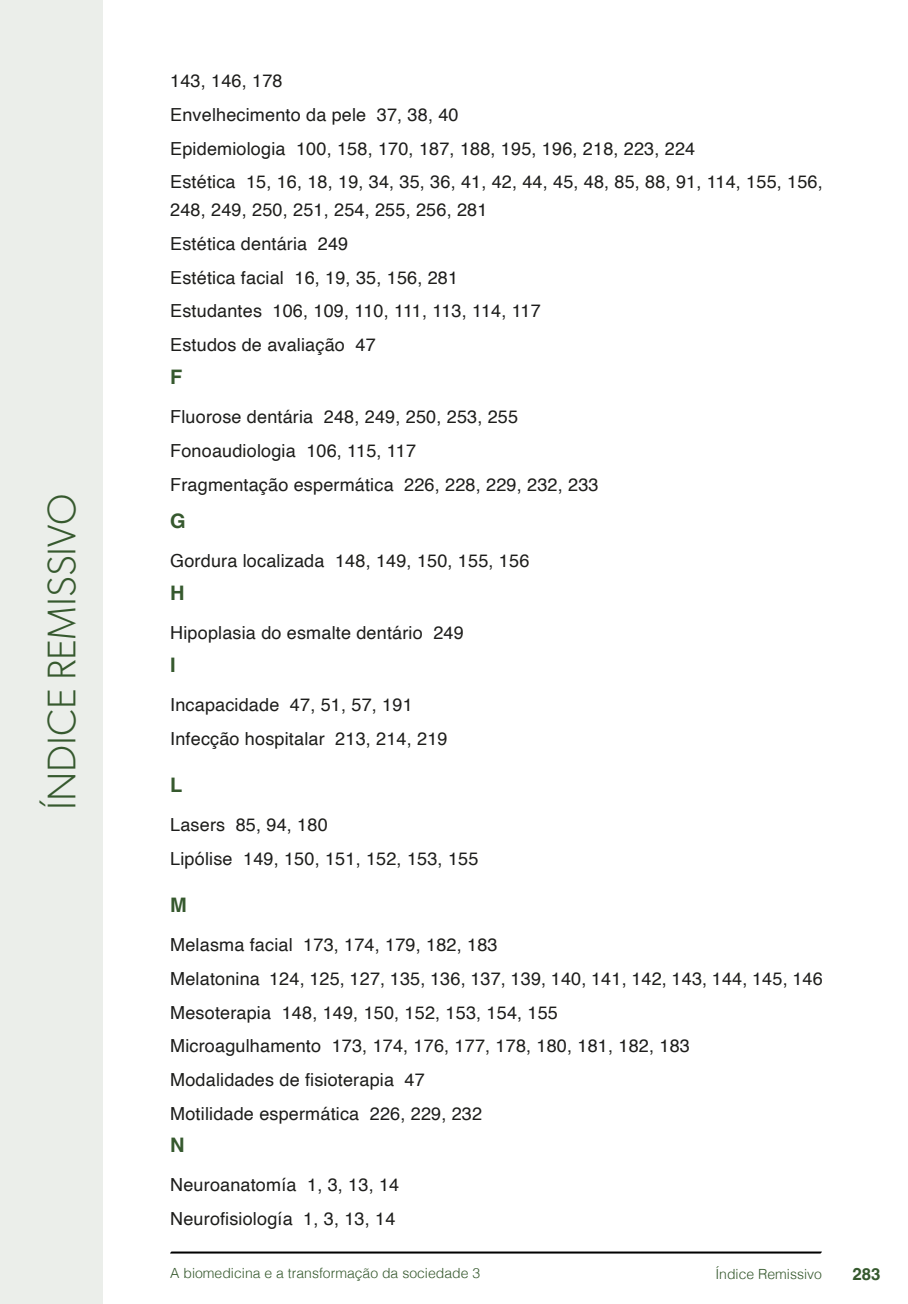
<style>
.page{position:relative;width:908px;height:1304px;background:#fff}
.page>*{position:absolute;margin:0;border:0;box-sizing:border-box;transform-origin:0 0}
.t1{font:300 40px "Gibson";color:#36592e}
.t2{font:700 20px "Helvetica";color:#36592e}
.t3{font:18px/33.6px "Helvetica";letter-spacing:.01em;color:#1d1d1b}
.t4{font:700 16.8px "Helvetica";color:#36592e}
.t5{font:300 14px "Helvetica";color:#36592e}
</style>
<div class="page">
<svg style="left:170px;top:1251px;width:651px;height:3px;background:#515151"></svg>
<div style="left:0;top:0;width:103px;height:1304px;background:#ebeeea"></div>
<h1 class="t1" style="left:37px;top:810px;width:317px;rotate:-90deg">ÍNDICE REMISSIVO</h1>
<p class="t3" style="left:170px;top:65px;width:653px">143, 146, 178<br>Envelhecimento da pele 37, 38, 40<br>Epidemiologia 100, 158, 170, 187, 188, 195, 196, 218, 223, 224<br>Estética 15, 16, 18, 19, 34, 35, 36, 41, 42, 44, 45, 48, 85, 88, 91, 114, 155, 156,</p>
<p class="t3" style="left:170px;top:194px;width:372px">248, 249, 250, 251, 254, 255, 256, 281<br>Estética dentária 249<br>Estética facial 16, 19, 35, 156, 281<br>Estudantes 106, 109, 110, 111, 113, 114, 117<br>Estudos de avaliação 47</p>
<p class="t2" style="left:170px;top:365px;width:14px">F</p>
<p class="t3" style="left:170px;top:401px;width:429px">Fluorose dentária 248, 249, 250, 253, 255<br>Fonoaudiologia 106, 115, 117<br>Fragmentação espermática 226, 228, 229, 232, 233</p>
<p class="t2" style="left:170px;top:509px;width:17px">G</p>
<p class="t3" style="left:170px;top:545px;width:360px">Gordura localizada 148, 149, 150, 155, 156</p>
<p class="t2" style="left:170px;top:581px;width:16px">H</p>
<p class="t3" style="left:170px;top:617px;width:295px">Hipoplasia do esmalte dentário 249</p>
<p class="t2" style="left:170px;top:653px;width:7px">I</p>
<p class="t3" style="left:170px;top:689px;width:279px">Incapacidade 47, 51, 57, 191<br>Infecção hospitalar 213, 214, 219</p>
<p class="t2" style="left:170px;top:773px;width:14px">L</p>
<p class="t3" style="left:170px;top:809px;width:309px">Lasers 85, 94, 180<br>Lipólise 149, 150, 151, 152, 153, 155</p>
<p class="t2" style="left:170px;top:893px;width:18px">M</p>
<p class="t3" style="left:170px;top:929px;width:653px">Melasma facial 173, 174, 179, 182, 183<br>Melatonina 124, 125, 127, 135, 136, 137, 139, 140, 141, 142, 143, 144, 145, 146<br>Mesoterapia 148, 149, 150, 152, 153, 154, 155<br>Microagulhamento 173, 174, 176, 177, 178, 180, 181, 182, 183<br>Modalidades de fisioterapia 47<br>Motilidade espermática 226, 229, 232</p>
<p class="t2" style="left:170px;top:1133px;width:16px">N</p>
<p class="t3" style="left:170px;top:1169px;width:230px">Neuroanatomía 1, 3, 13, 14<br>Neurofisiología 1, 3, 13, 14</p>
<p class="t5" style="left:170px;top:1261px;width:311px">A biomedicina e a transformação da sociedade 3</p>
<p class="t5" style="left:715px;top:1262px;width:108px">Índice Remissivo</p>
<p class="t4" style="left:851px;top:1264px;width:30px">283</p>
</div>
